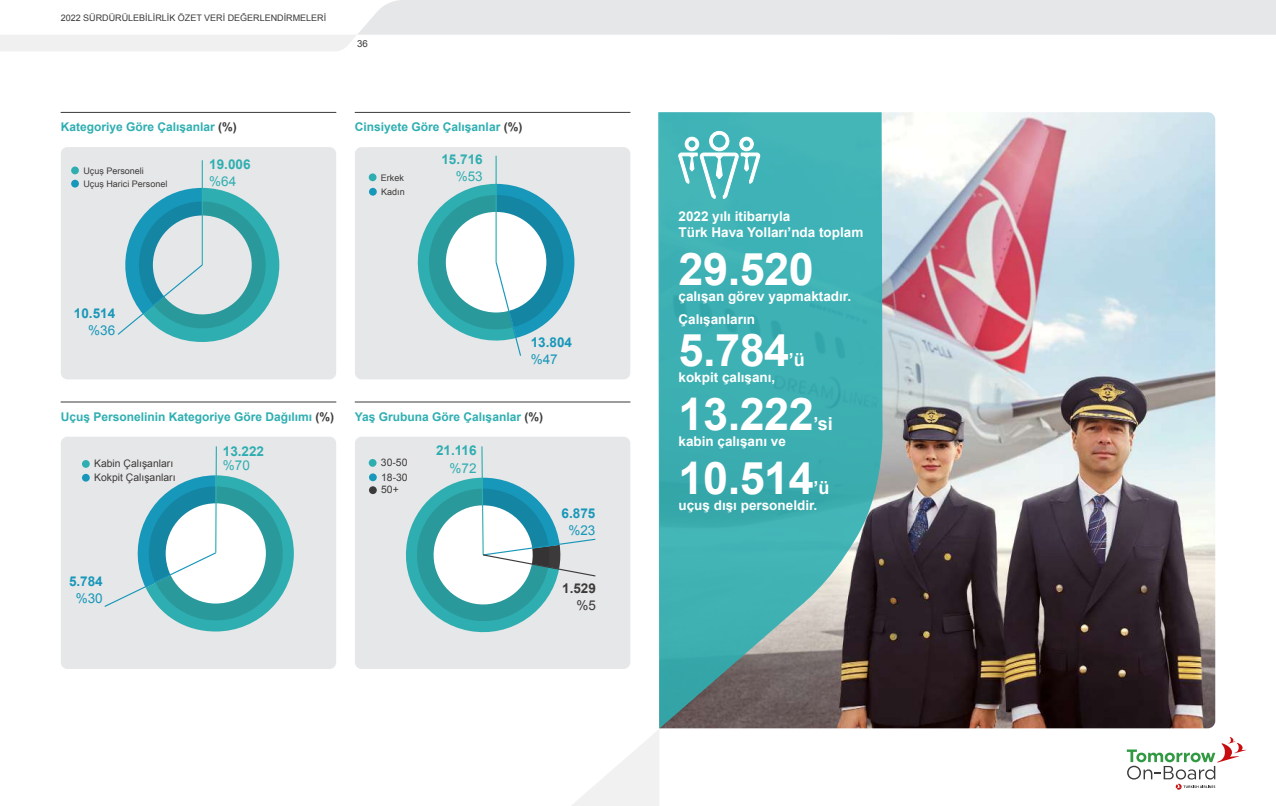
<style>
.page{position:relative;width:1276px;height:806px;background:#fff}
.page>*{position:absolute;margin:0;border:0;box-sizing:border-box;transform-origin:0 0}
.t1{font:700 45px "Arial";letter-spacing:-.01em;color:#fff}
.t2{font:700 18px "Arial";color:#fff}
.t3{font:700 13.5px/16.2px "Arial";color:#fff}
.t4{font:700 13.5px "Arial";color:#2faeb1}
.t5{font:700 13.5px "Arial";color:#1797b9}
.t6{font:13.5px "Arial";color:#2faeb1}
.t7{font:13.5px "Arial";color:#1797b9}
.t8{font:700 13.5px "Arial";color:#3c3a3b}
.t9{font:13.5px "Arial";color:#3c3a3b}
.t10{font:700 12px "Arial";color:#2faeb1}
.t11{font:10.35px/14.4px "Arial";color:#3c3a3b}
.t12{font:9.75px "Arial";color:#3c3a3b}
.t13{font:9px/14.4px "Arial";color:#3c3a3b}
.t14{font:9px/13.2px "Arial Unicode MS";color:#3c3a3b}
.s1{color:#3c3a3b}
</style>
<div class="page">
<img style="left:887px;top:112px;width:328px;height:616px">
<hr style="left:61px;top:112px;width:275px;height:1px;background:#3c3a3b">
<div style="left:61px;top:147px;width:275px;height:232px;background:#e6e7e8;border-radius:7px"></div>
<svg style="left:117px;top:188px;width:162px;height:154px"></svg>
<hr style="left:202px;top:160px;width:1px;height:105px;background:#2faeb1">
<div style="left:71px;top:166px;width:8px;height:8px;background:#2faeb1;border-radius:50%"></div>
<div style="left:71px;top:180px;width:8px;height:7px;background:#1797b9;border-radius:50%"></div>
<hr style="left:355px;top:112px;width:275px;height:1px;background:#3c3a3b">
<div style="left:355px;top:147px;width:275px;height:232px;background:#e6e7e8;border-radius:7px"></div>
<svg style="left:417px;top:184px;width:157px;height:172px"></svg>
<hr style="left:495px;top:156px;width:2px;height:106px;background:#2faeb1">
<div style="left:369px;top:173px;width:7px;height:8px;background:#2faeb1;border-radius:50%"></div>
<div style="left:369px;top:188px;width:8px;height:8px;background:#1797b9;border-radius:50%"></div>
<div style="left:61px;top:436px;width:275px;height:233px;background:#e6e7e8;border-radius:7px"></div>
<hr style="left:61px;top:401px;width:275px;height:1px;background:#3c3a3b">
<hr style="left:355px;top:401px;width:275px;height:1px;background:#3c3a3b">
<div style="left:355px;top:436px;width:275px;height:233px;background:#e6e7e8;border-radius:7px"></div>
<div style="left:369px;top:459px;width:7px;height:8px;background:#2faeb1;border-radius:50%"></div>
<div style="left:369px;top:473px;width:8px;height:8px;background:#1797b9;border-radius:50%"></div>
<svg style="left:104px;top:446px;width:190px;height:185px"></svg>
<div style="left:82px;top:460px;width:8px;height:8px;background:#2faeb1;border-radius:50%"></div>
<div style="left:82px;top:474px;width:8px;height:7px;background:#1797b9;border-radius:50%"></div>
<svg style="left:406px;top:446px;width:190px;height:187px"></svg>
<div style="left:369px;top:486px;width:8px;height:8px;background:#3c3a3b;border-radius:50%"></div>
<svg style="left:658px;top:112px;width:229px;height:616px;background:#49a3a5"></svg>
<svg style="left:571px;top:730px;width:88px;height:76px"></svg>
<svg style="left:678px;top:131px;width:82px;height:68px"></svg>
<svg style="left:0;top:0;width:1276px;height:51px"></svg>
<svg style="left:1126px;top:737px;width:120px;height:52px"></svg>
<p class="t13" style="left:61px;top:10px;width:267px">2022 SÜRDÜRÜLEBİLİRLİK ÖZET VERİ DEĞERLENDİRMELERİ</p>
<p class="t12" style="left:357px;top:37px;width:12px">36</p>
<p class="t10" style="left:61px;top:119px;width:178px">Kategoriye Göre Çalışanlar <span class="s1">(%)</span></p>
<p class="t4" style="left:209px;top:155px;width:43px">19.006</p>
<p class="t6" style="left:209px;top:172px;width:29px">%64</p>
<p class="t14" style="left:83px;top:164px;width:86px">Uçuş Personeli<br>Uçuş Harici Personel</p>
<p class="t10" style="left:355px;top:119px;width:169px">Cinsiyete Göre Çalışanlar <span class="s1">(%)</span></p>
<p class="t4" style="left:441px;top:150px;width:43px">15.716</p>
<p class="t6" style="left:456px;top:168px;width:29px">%53</p>
<p class="t13" style="left:381px;top:170px;width:25px">Erkek<br>Kadın</p>
<p class="t5" style="left:74px;top:304px;width:43px">10.514</p>
<p class="t7" style="left:88px;top:321px;width:29px">%36</p>
<p class="t5" style="left:531px;top:333px;width:43px">13.804</p>
<p class="t7" style="left:531px;top:351px;width:29px">%47</p>
<p class="t10" style="left:61px;top:409px;width:275px">Uçuş Personelinin Kategoriye Göre Dağılımı <span class="s1">(%)</span></p>
<p class="t10" style="left:355px;top:409px;width:190px">Yaş Grubuna Göre Çalışanlar <span class="s1">(%)</span></p>
<p class="t11" style="left:381px;top:455px;width:28px">30-50<br>18-30</p>
<p class="t4" style="left:436px;top:441px;width:42px">21.116</p>
<p class="t6" style="left:449px;top:459px;width:29px">%72</p>
<p class="t4" style="left:223px;top:442px;width:43px">13.222</p>
<p class="t6" style="left:223px;top:457px;width:29px">%70</p>
<p class="t11" style="left:94px;top:456px;width:83px;line-height:13.8px">Kabin Çalışanları<br>Kokpit Çalışanları</p>
<p class="t5" style="left:69px;top:572px;width:35px">5.784</p>
<p class="t7" style="left:76px;top:589px;width:29px">%30</p>
<p class="t11" style="left:381px;top:482px;width:19px">50+</p>
<p class="t5" style="left:561px;top:504px;width:35px">6.875</p>
<p class="t7" style="left:568px;top:521px;width:29px">%23</p>
<p class="t8" style="left:562px;top:579px;width:35px">1.529</p>
<p class="t9" style="left:576px;top:596px;width:21px">%5</p>
<p class="t3" style="left:678px;top:208px;width:186px">2022 yılı itibarıyla<br>Türk Hava Yolları’nda toplam</p>
<h1 class="t1" style="left:678px;top:240px;width:137px">29.520</h1>
<p class="t3" style="left:678px;top:286px;width:174px;line-height:22.2px">çalışan görev yapmaktadır.<br>Çalışanların</p>
<h1 class="t1" style="left:678px;top:320px;width:112px">5.784</h1>
<h2 class="t2" style="left:789px;top:347px;width:18px">’ü</h2>
<p class="t3" style="left:678px;top:369px;width:98px">kokpit çalışanı,</p>
<h1 class="t1" style="left:678px;top:384px;width:137px">13.222</h1>
<h2 class="t2" style="left:813px;top:411px;width:21px">’si</h2>
<p class="t3" style="left:678px;top:433px;width:109px">kabin çalışanı ve</p>
<h1 class="t1" style="left:678px;top:448px;width:137px">10.514</h1>
<h2 class="t2" style="left:813px;top:476px;width:18px">’ü</h2>
<p class="t3" style="left:678px;top:498px;width:140px">uçuş dışı personeldir.</p>
</div>
